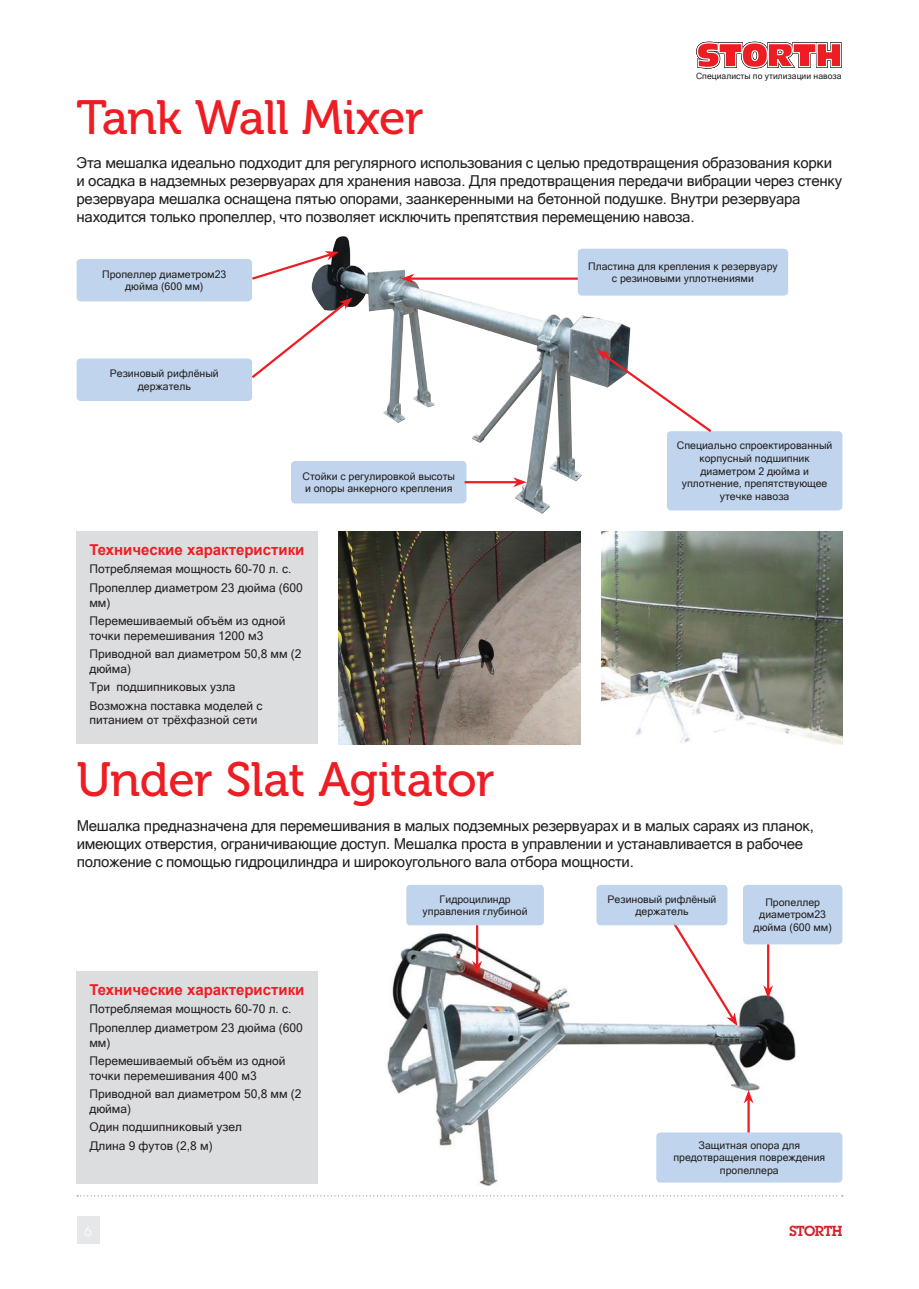
<style>
.page{position:relative;width:919px;height:1289px;background:#fff}
.page>*{position:absolute;margin:0;border:0;box-sizing:border-box;transform-origin:0 0}
.t1{font:48px "Museo 500";letter-spacing:-.015em;color:#ee1d23}
.t2{font:15px/18px "Microsoft Sans Serif";letter-spacing:-.02em;color:#231f20}
.t3{font:700 15px "Arial";color:#ee1d23}
.t4{font:600 14.25px "Lubalin Graph";letter-spacing:-.03em;color:#d1232a}
.t5{font:12px/18.6px "Microsoft Sans Serif";color:#231f20}
.t6{font:10.5px/12.6px "Microsoft Sans Serif";color:#231f20;text-align:center}
.t7{font:8.55px "Microsoft Sans Serif";color:#231f20}
</style>
<div class="page">
<div style="left:77px;top:1216px;width:22px;height:27px;background:#e6e7e9"></div>
<svg style="left:77px;top:1195px;width:765px;height:1px"></svg>
<img style="left:311px;top:236px;width:319px;height:278px">
<img style="left:387px;top:915px;width:414px;height:271px">
<div style="left:77px;top:531px;width:240px;height:213px;background:#dcdddf"></div>
<div style="left:77px;top:971px;width:240px;height:212px;background:#dcdddf"></div>
<img style="left:601px;top:531px;width:241px;height:213px">
<img style="left:339px;top:531px;width:241px;height:213px">
<div style="left:77px;top:259px;width:175px;height:42px;background:#c0d5ed;border-radius:4px"></div>
<div style="left:743px;top:884px;width:99px;height:60px;background:#c0d5ed;border-radius:4px"></div>
<div style="left:656px;top:1132px;width:186px;height:50px;background:#c0d5ed;border-radius:4px"></div>
<div style="left:77px;top:358px;width:175px;height:43px;background:#c0d5ed;border-radius:4px"></div>
<div style="left:291px;top:461px;width:175px;height:42px;background:#c0d5ed;border-radius:4px"></div>
<div style="left:577px;top:249px;width:211px;height:47px;background:#c0d5ed;border-radius:4px"></div>
<div style="left:666px;top:431px;width:176px;height:79px;background:#c0d5ed;border-radius:4px"></div>
<hr style="left:767px;top:944px;width:2px;height:45px;background:#ee1d23">
<svg style="left:763px;top:985px;width:10px;height:13px"></svg>
<svg style="left:670px;top:920px;width:67px;height:106px"></svg>
<hr style="left:476px;top:924px;width:2px;height:40px;background:#ee1d23">
<svg style="left:472px;top:960px;width:10px;height:14px"></svg>
<hr style="left:747px;top:1099px;width:2px;height:33px;background:#ee1d23">
<svg style="left:743px;top:1089px;width:10px;height:14px"></svg>
<hr style="left:464px;top:481px;width:53px;height:2px;background:#ee1d23">
<svg style="left:513px;top:477px;width:13px;height:10px"></svg>
<hr style="left:410px;top:277px;width:167px;height:3px;background:#ee1d23">
<svg style="left:401px;top:274px;width:13px;height:9px"></svg>
<svg style="left:249px;top:297px;width:103px;height:83px"></svg>
<svg style="left:596px;top:350px;width:117px;height:84px"></svg>
<svg style="left:250px;top:251px;width:89px;height:30px"></svg>
<div style="left:406px;top:884px;width:138px;height:41px;background:#c0d5ed;border-radius:4px"></div>
<div style="left:596px;top:884px;width:131px;height:41px;background:#c0d5ed;border-radius:4px"></div>
<svg style="left:696px;top:41px;width:146px;height:28px"></svg>
<h1 class="t1" style="left:76px;top:91px;width:349px">Tank Wall Mixer</h1>
<p class="t7" style="left:696px;top:72px;width:147px">Специалисты по утилизации навоза</p>
<p class="t2" style="left:77px;top:154px;width:767px">Эта мешалка идеально подходит для регулярного использования с целью предотвращения образования корки и осадка в надземных резервуарах для хранения навоза. Для предотвращения передачи вибрации через стенку резервуара мешалка оснащена пятью опорами, заанкеренными на бетонной подушке. Внутри резервуара находится только пропеллер, что позволяет исключить препятствия перемещению навоза.</p>
<p class="t6" style="left:102px;top:268px;width:126px">Пропеллер диаметром23 дюйма (600 мм)</p>
<p class="t6" style="left:110px;top:367px;width:110px">Резиновый рифлёный держатель</p>
<p class="t6" style="left:302px;top:470px;width:154px;text-align:left">Стойки с регулировкой высоты и опоры анкерного крепления</p>
<p class="t3" style="left:89px;top:539px;width:217px">Технические характеристики</p>
<p class="t5" style="left:89px;top:560px;width:215px">Потребляемая мощность 60-70 л. с.<br>Пропеллер диаметром 23 дюйма (600</p>
<p class="t5" style="left:89px;top:593px;width:198px">мм)<br>Перемешиваемый объём из одной</p>
<p class="t5" style="left:89px;top:626px;width:214px">точки перемешивания 1200 м3<br>Приводной вал диаметром 50,8 мм (2</p>
<p class="t5" style="left:89px;top:659px;width:175px">дюйма)<br>Три подшипниковых узла<br>Возможна поставка моделей с</p>
<p class="t5" style="left:89px;top:710px;width:170px">питанием от трёхфазной сети</p>
<h1 class="t1" style="left:77px;top:753px;width:419px">Under Slat Agitator</h1>
<p class="t6" style="left:588px;top:260px;width:191px">Пластина для крепления к резервуару с резиновыми уплотнениями</p>
<p class="t6" style="left:676px;top:439px;width:157px">Специально спроектированный корпусный подшипник диаметром 2 дюйма и уплотнение, препятствующее утечке навоза</p>
<p class="t2" style="left:77px;top:816px;width:738px">Мешалка предназначена для перемешивания в малых подземных резервуарах и в малых сараях из планок, имеющих отверстия, ограничивающие доступ. Мешалка проста в управлении и устанавливается в рабочее положение с помощью гидроцилиндра и широкоугольного вала отбора мощности.</p>
<p class="t3" style="left:89px;top:979px;width:217px">Технические характеристики</p>
<p class="t5" style="left:89px;top:999px;width:215px">Потребляемая мощность 60-70 л. с.<br>Пропеллер диаметром 23 дюйма (600</p>
<p class="t5" style="left:89px;top:1032px;width:198px">мм)<br>Перемешиваемый объём из одной</p>
<p class="t5" style="left:89px;top:1066px;width:214px">точки перемешивания 400 м3<br>Приводной вал диаметром 50,8 мм (2</p>
<p class="t5" style="left:89px;top:1099px;width:154px">дюйма)<br>Один подшипниковый узел<br>Длина 9 футов (2,8 м)</p>
<p class="t6" style="left:422px;top:892px;width:107px">Гидроцилиндр управления глубиной</p>
<p class="t6" style="left:607px;top:892px;width:110px">Резиновый рифлёный держатель</p>
<p class="t6" style="left:753px;top:895px;width:80px">Пропеллер диаметром23 дюйма (600 мм)</p>
<p class="t6" style="left:673px;top:1138px;width:153px">Защитная опора для предотвращения повреждения пропеллера</p>
<p class="t4" style="left:789px;top:1221px;width:54px">STORTH</p>
</div>
